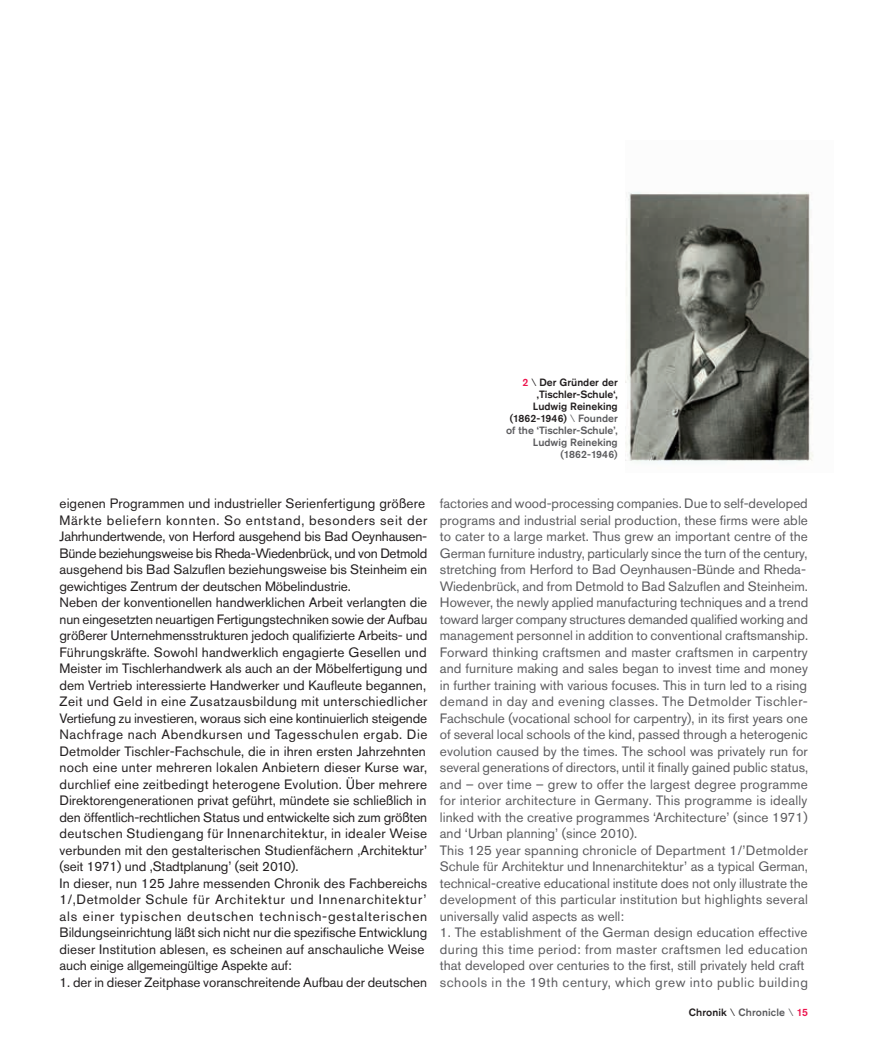
<style>
.page{position:relative;width:893px;height:1063px;background:#fff}
.page>*{position:absolute;margin:0;border:0;box-sizing:border-box;transform-origin:0 0}
.t1{font:13.5px/16.5px "Akzidenz Grotesk Pro";color:#5c5c5f}
.t2{font:13.5px/16.5px "Akzidenz Grotesk Pro";color:#231f20}
.t3{font:500 10.5px/12px "Akzidenz Grotesk Pro";color:#231f20;text-align:right}
.t4{font:500 10.5px "Akzidenz Grotesk Pro";letter-spacing:.015em;color:#5c5c5f}
.s1{color:#ed154e}
.s2{font-weight:300}
.s3{font-weight:300;color:#5c5c5f}
.s4{color:#5c5c5f}
.s5{color:#231f20}
.s6{font-weight:300;color:#231f20}
</style>
<div class="page">
<img style="left:625px;top:192px;width:188px;height:271px">
<p class="t3" style="left:506px;top:376px;width:113px"><span class="s1">2</span> <span class="s2">\</span> Der Gründer der ‚Tischler-Schule‘,<br>Ludwig Reineking (1862-1946) <span class="s3">\</span> <span class="s4">Founder of the ‘Tischler-Schule’,<br>Ludwig Reineking (1862-1946)</span></p>
<p class="t2" style="left:60px;top:495px;width:369px">eigenen Programmen und industrieller Serienfertigung größere Märkte beliefern konnten. So entstand, besonders seit der Jahrhundertwende, von Herford ausgehend bis Bad Oeynhausen-Bünde beziehungsweise bis Rheda-Wiedenbrück, und von Detmold ausgehend bis Bad Salzuflen beziehungsweise bis Steinheim ein gewichtiges Zentrum der deutschen Möbelindustrie.<br>Neben der konventionellen handwerklichen Arbeit verlangten die nun eingesetzten neuartigen Fertigungstechniken sowie der Aufbau größerer Unternehmensstrukturen jedoch qualifizierte Arbeits- und Führungskräfte. Sowohl handwerklich engagierte Gesellen und Meister im Tischlerhandwerk als auch an der Möbelfertigung und dem Vertrieb interessierte Handwerker und Kaufleute begannen, Zeit und Geld in eine Zusatzausbildung mit unterschiedlicher Vertiefung zu investieren, woraus sich eine kontinuierlich steigende Nachfrage nach Abendkursen und Tagesschulen ergab. Die Detmolder Tischler-Fachschule, die in ihren ersten Jahrzehnten noch eine unter mehreren lokalen Anbietern dieser Kurse war, durchlief eine zeitbedingt heterogene Evolution. Über mehrere Direktorengenerationen privat geführt, mündete sie schließlich in den öffentlich-rechtlichen Status und entwickelte sich zum größten deutschen Studiengang für Innenarchitektur, in idealer Weise verbunden mit den gestalterischen Studienfächern ‚Architektur’ (seit 1971) und ‚Stadtplanung’ (seit 2010).<br>In dieser, nun 125 Jahre messenden Chronik des Fachbereichs 1/‚Detmolder Schule für Architektur und Innenarchitektur’ als einer typischen deutschen technisch-gestalterischen Bildungseinrichtung läßt sich nicht nur die spezifische Entwicklung dieser Institution ablesen, es scheinen auf anschauliche Weise auch einige allgemeingültige Aspekte auf:</p>
<p class="t2" style="left:60px;top:974px;width:369px">1. der in dieser Zeitphase voranschreitende Aufbau der deutschen</p>
<p class="t1" style="left:440px;top:495px;width:370px">factories and wood-processing companies. Due to self-developed programs and industrial serial production, these firms were able to cater to a large market. Thus grew an important centre of the German furniture industry, particularly since the turn of the century, stretching from Herford to Bad Oeynhausen-Bünde and Rheda-Wiedenbrück, and from Detmold to Bad Salzuflen and Steinheim.<br>However, the newly applied manufacturing techniques and a trend toward larger company structures demanded qualified working and management personnel in addition to conventional craftsmanship.<br>Forward thinking craftsmen and master craftsmen in carpentry and furniture making and sales began to invest time and money in further training with various focuses. This in turn led to a rising demand in day and evening classes. The Detmolder Tischler-Fachschule (vocational school for carpentry), in its first years one of several local schools of the kind, passed through a heterogenic evolution caused by the times. The school was privately run for several generations of directors, until it finally gained public status, and – over time – grew to offer the largest degree programme for interior architecture in Germany. This programme is ideally linked with the creative programmes ‘Architecture’ (since 1971) and ‘Urban planning’ (since 2010).<br>This 125 year spanning chronicle of Department 1/’Detmolder Schule für Architektur und Innenarchitektur’ as a typical German, technical-creative educational institute does not only illustrate the development of this particular institution but highlights several universally valid aspects as well:</p>
<p class="t1" style="left:440px;top:924px;width:369px">1. The establishment of the German design education effective during this time period: from master craftsmen led education that developed over centuries to the first, still privately held craft schools in the 19th century, which grew into public building</p>
<p class="t4" style="left:689px;top:1006px;width:121px"><span class="s5">Chronik</span> <span class="s6">\</span> Chronicle <span class="s2">\</span> <span class="s1">15</span></p>
</div>
